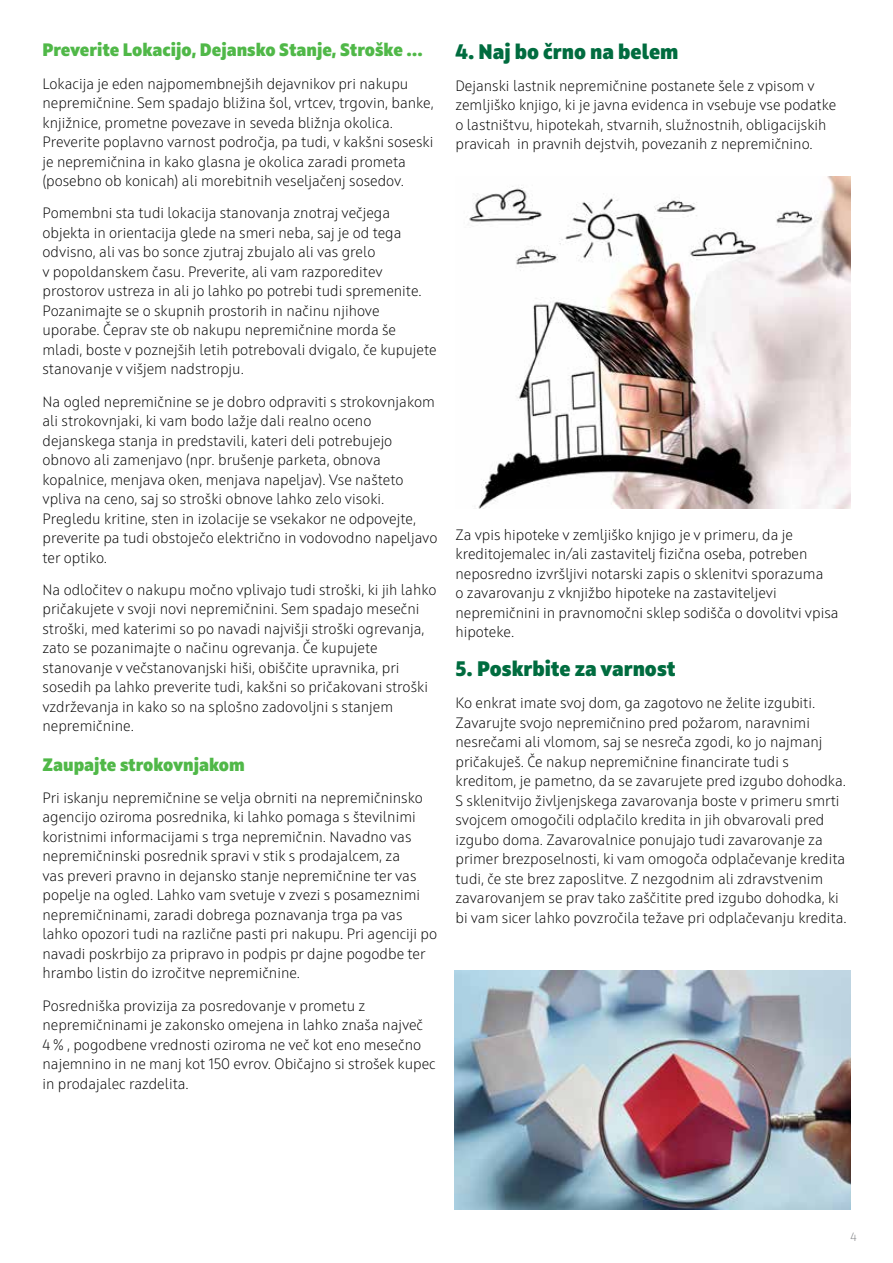
<style>
.page{position:relative;width:893px;height:1263px;background:#fff}
.page>*{position:absolute;margin:0;border:0;box-sizing:border-box;transform-origin:0 0}
.t1{font:800 21px "Squad";color:#006c3f}
.t2{font:800 18px "Squad";color:#50b848}
.t3{font:300 15px/19.5px "Squad";color:#000}
.t4{font:300 12px "Squad";color:#808285}
</style>
<div class="page">
<img style="left:469px;top:176px;width:381px;height:333px">
<img style="left:455px;top:971px;width:395px;height:239px">
<p class="t2" style="left:43px;top:38px;width:382px">Preverite Lokacijo, Dejansko Stanje, Stroške …</p>
<p class="t3" style="left:43px;top:74px;width:393px">Lokacija je eden najpomembnejših dejavnikov pri nakupu nepremičnine. Sem spadajo bližina šol, vrtcev, trgovin, banke, knjižnice, prometne povezave in seveda bližnja okolica.<br>Preverite poplavno varnost področja, pa tudi, v kakšni soseski je nepremičnina in kako glasna je okolica zaradi prometa (posebno ob konicah) ali morebitnih veseljačenj sosedov.</p>
<p class="t3" style="left:43px;top:203px;width:396px">Pomembni sta tudi lokacija stanovanja znotraj večjega objekta in orientacija glede na smeri neba, saj je od tega odvisno, ali vas bo sonce zjutraj zbujalo ali vas grelo<br>v popoldanskem času. Preverite, ali vam razporeditev prostorov ustreza in ali jo lahko po potrebi tudi spremenite.<br>Pozanimajte se o skupnih prostorih in načinu njihove uporabe. Čeprav ste ob nakupu nepremičnine morda še mladi, boste v poznejših letih potrebovali dvigalo, če kupujete stanovanje v višjem nadstropju.</p>
<p class="t3" style="left:43px;top:392px;width:396px">Na ogled nepremičnine se je dobro odpraviti s strokovnjakom ali strokovnjaki, ki vam bodo lažje dali realno oceno dejanskega stanja in predstavili, kateri deli potrebujejo obnovo ali zamenjavo (npr. brušenje parketa, obnova kopalnice, menjava oken, menjava napeljav). Vse našteto vpliva na ceno, saj so stroški obnove lahko zelo visoki.<br>Pregledu kritine, sten in izolacije se vsekakor ne odpovejte, preverite pa tudi obstoječo električno in vodovodno napeljavo ter optiko.</p>
<p class="t3" style="left:43px;top:580px;width:395px">Na odločitev o nakupu močno vplivajo tudi stroški, ki jih lahko pričakujete v svoji novi nepremičnini. Sem spadajo mesečni stroški, med katerimi so po navadi najvišji stroški ogrevanja, zato se pozanimajte o načinu ogrevanja. Če kupujete stanovanje v večstanovanjski hiši, obiščite upravnika, pri sosedih pa lahko preverite tudi, kakšni so pričakovani stroški vzdrževanja in kako so na splošno zadovoljni s stanjem nepremičnine.</p>
<p class="t2" style="left:43px;top:752px;width:204px">Zaupajte strokovnjakom</p>
<p class="t3" style="left:43px;top:788px;width:396px">Pri iskanju nepremičnine se velja obrniti na nepremičninsko agencijo oziroma posrednika, ki lahko pomaga s številnimi koristnimi informacijami s trga nepremičnin. Navadno vas nepremičninski posrednik spravi v stik s prodajalcem, za<br>vas preveri pravno in dejansko stanje nepremičnine ter vas popelje na ogled. Lahko vam svetuje v zvezi s posameznimi nepremičninami, zaradi dobrega poznavanja trga pa vas lahko opozori tudi na različne pasti pri nakupu. Pri agenciji po navadi poskrbijo za pripravo in podpis pr dajne pogodbe ter hrambo listin do izročitve nepremičnine.</p>
<p class="t3" style="left:43px;top:996px;width:395px">Posredniška provizija za posredovanje v prometu z nepremičninami je zakonsko omejena in lahko znaša največ<br>4 % , pogodbene vrednosti oziroma ne več kot eno mesečno najemnino in ne manj kot 150 evrov. Običajno si strošek kupec in prodajalec razdelita.</p>
<h1 class="t1" style="left:455px;top:38px;width:224px">4. Naj bo črno na belem</h1>
<p class="t3" style="left:455px;top:76px;width:382px">Dejanski lastnik nepremičnine postanete šele z vpisom v zemljiško knjigo, ki je javna evidenca in vsebuje vse podatke o lastništvu, hipotekah, stvarnih, služnostnih, obligacijskih pravicah in pravnih dejstvih, povezanih z nepremičnino.</p>
<p class="t3" style="left:455px;top:525px;width:385px">Za vpis hipoteke v zemljiško knjigo je v primeru, da je kreditojemalec in/ali zastavitelj fizična oseba, potreben neposredno izvršljivi notarski zapis o sklenitvi sporazuma<br>o zavarovanju z vknjižbo hipoteke na zastaviteljevi nepremičnini in pravnomočni sklep sodišča o dovolitvi vpisa hipoteke.</p>
<h1 class="t1" style="left:455px;top:655px;width:221px">5. Poskrbite za varnost</h1>
<p class="t3" style="left:455px;top:693px;width:393px">Ko enkrat imate svoj dom, ga zagotovo ne želite izgubiti.<br>Zavarujte svojo nepremičnino pred požarom, naravnimi nesrečami ali vlomom, saj se nesreča zgodi, ko jo najmanj pričakuješ. Če nakup nepremičnine financirate tudi s kreditom, je pametno, da se zavarujete pred izgubo dohodka.<br>S sklenitvijo življenjskega zavarovanja boste v primeru smrti svojcem omogočili odplačilo kredita in jih obvarovali pred izgubo doma. Zavarovalnice ponujajo tudi zavarovanje za primer brezposelnosti, ki vam omogoča odplačevanje kredita tudi, če ste brez zaposlitve. Z nezgodnim ali zdravstvenim zavarovanjem se prav tako zaščitite pred izgubo dohodka, ki bi vam sicer lahko povzročila težave pri odplačevanju kredita.</p>
<p class="t4" style="left:850px;top:1230px;width:8px">4</p>
</div>
